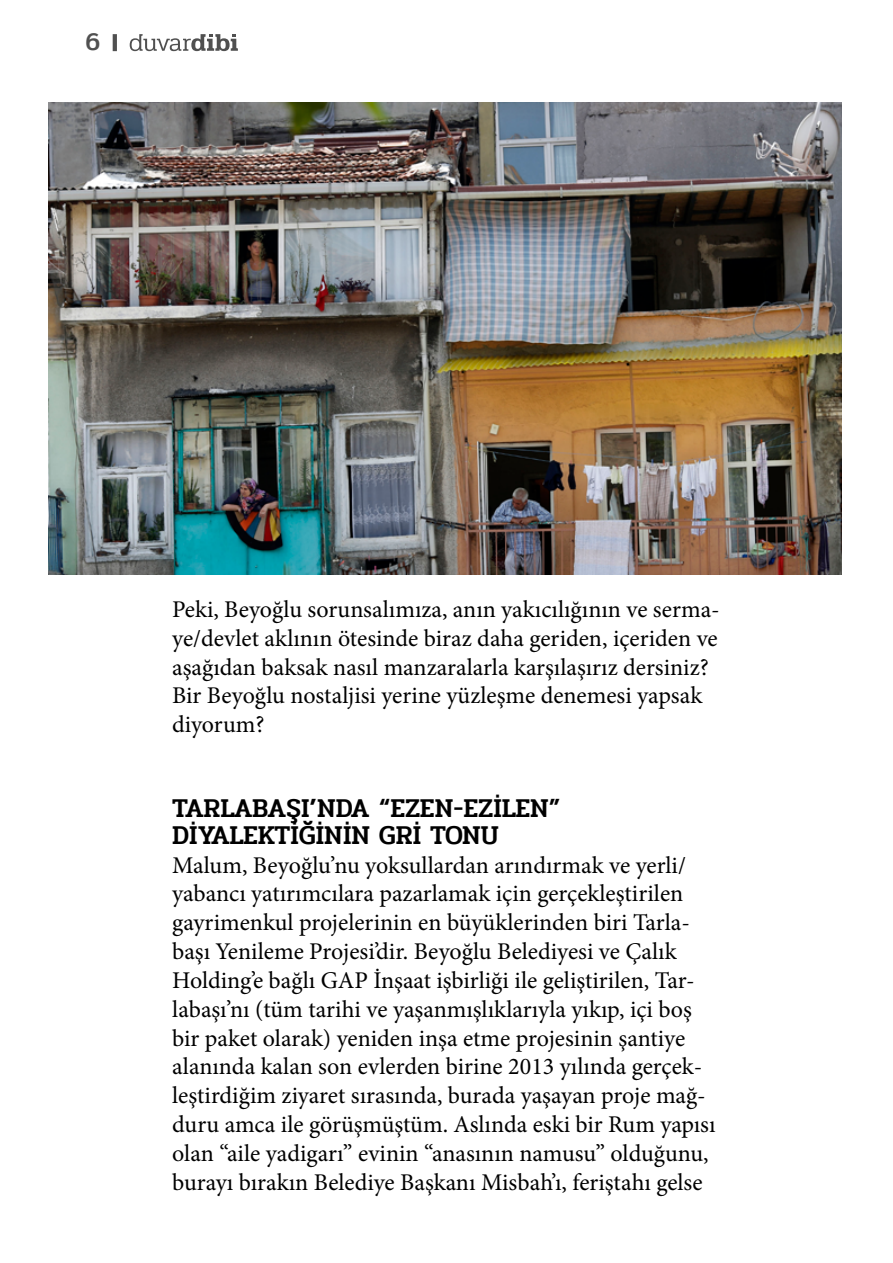
<style>
.page{position:relative;width:893px;height:1263px;background:#fff}
.page>*{position:absolute;margin:0;border:0;box-sizing:border-box;transform-origin:0 0}
.t1{font:500 27px/27px "Pridi";color:#000}
.t2{font:500 25.2px "Pridi";color:#505050}
.t3{font:24px/28.8px "Minion Pro";color:#000}
</style>
<div class="page">
<hr style="left:113px;top:34px;width:4px;height:17px;background:#505050">
<svg style="left:130px;top:34px;width:108px;height:17px"></svg>
<img style="left:48px;top:102px;width:794px;height:472px">
<p class="t2" style="left:86px;top:23px;width:16px">6</p>
<p class="t3" style="left:172px;top:595px;width:549px">Peki, Beyoğlu sorunsalımıza, anın yakıcılığının ve serma&shy;ye/devlet aklının ötesinde biraz daha geriden, içeriden ve aşağıdan baksak nasıl manzaralarla karşılaşırız dersiniz?<br>Bir Beyoğlu nostaljisi yerine yüzleşme denemesi yapsak diyorum?</p>
<p class="t1" style="left:172px;top:795px;width:390px">TARLABAŞI’NDA “EZEN-EZİLEN”<br>DİYALEKTİĞİNİN GRİ TONU</p>
<p class="t3" style="left:172px;top:851px;width:545px">Malum, Beyoğlu’nu yoksullardan arındırmak ve yerli/ yabancı yatırımcılara pazarlamak için gerçekleştirilen gayrimenkul projelerinin en büyüklerinden biri Tarla&shy;başı Yenileme Projesi’dir. Beyoğlu Belediyesi ve Çalık Holding’e bağlı GAP İnşaat işbirliği ile geliştirilen, Tar&shy;labaşı’nı (tüm tarihi ve yaşanmışlıklarıyla yıkıp, içi boş bir paket olarak) yeniden inşa etme projesinin şantiye alanında kalan son evlerden birine 2013 yılında gerçek&shy;leştirdiğim ziyaret sırasında, burada yaşayan proje mağ&shy;duru amca ile görüşmüştüm. Aslında eski bir Rum yapısı olan “aile yadigarı” evinin “anasının namusu” olduğunu, burayı bırakın Belediye Başkanı Misbah’ı, feriştahı gelse</p>
</div>
